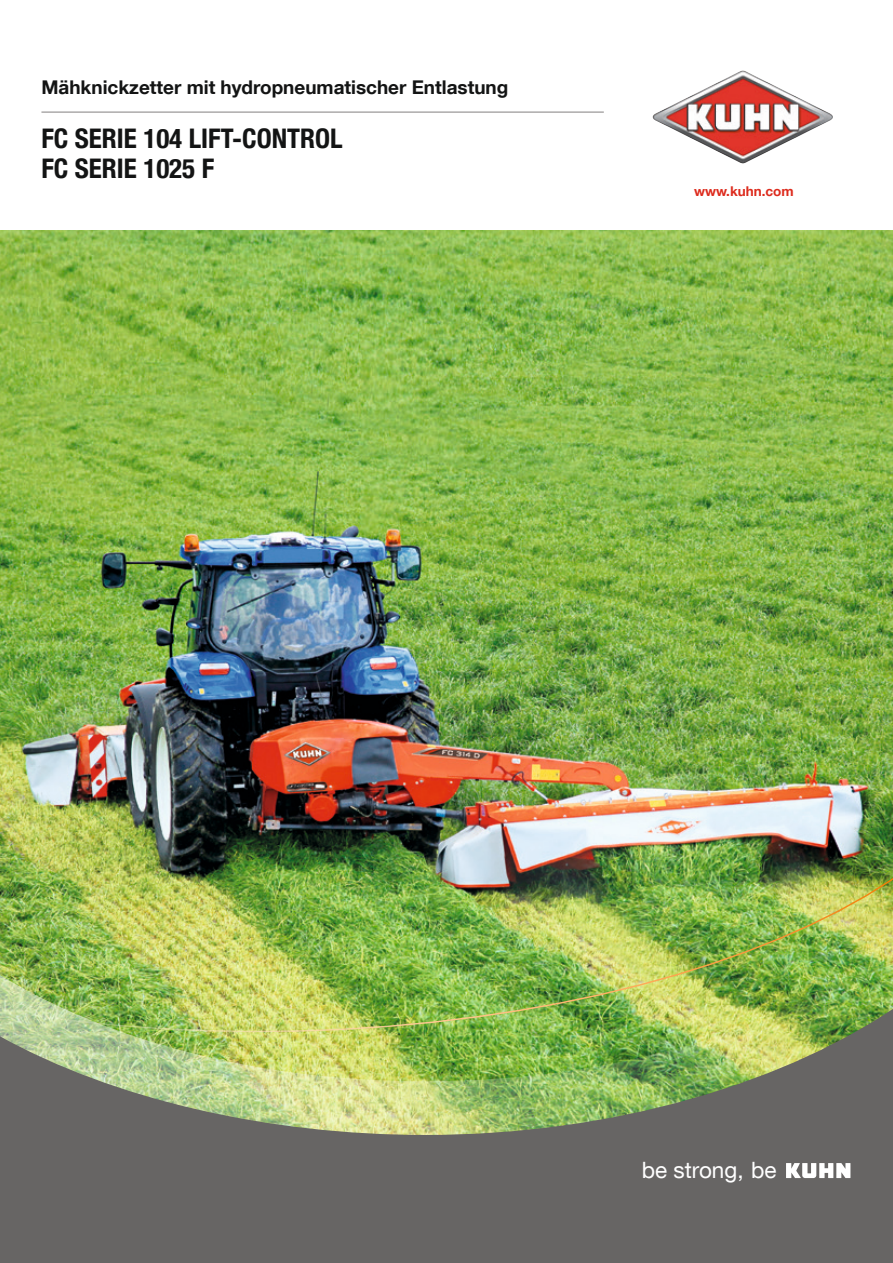
<style>
.page{position:relative;width:893px;height:1263px;background:#fff}
.page>*{position:absolute;margin:0;border:0;box-sizing:border-box;transform-origin:0 0}
.t1{font:700 condensed 27px/30px "Helvetica Neue LT Com";color:#131414}
.t2{font:22.5px "Helvetica Neue LT Com";color:#fff}
.t3{font:700 18.9px "Helvetica Neue LT Com";color:#131414}
.t4{font:700 13.5px "Helvetica Neue LT Com";color:#dd2b1d}
</style>
<div class="page">
<img style="left:0;top:231px;width:893px;height:639px">
<img style="left:653px;top:70px;width:180px;height:94px">
<img style="left:0;top:870px;width:893px;height:130px">
<hr style="left:41px;top:112px;width:563px;height:1px;background:#747171">
<img style="left:0;top:1000px;width:893px;height:263px">
<svg style="left:786px;top:1163px;width:64px;height:15px"></svg>
<p class="t3" style="left:41px;top:75px;width:468px">Mähknickzetter mit hydropneumatischer Entlastung</p>
<h1 class="t1" style="left:41px;top:123px;width:303px">FC SERIE 104 LIFT-CONTROL<br>FC SERIE 1025 F</h1>
<p class="t4" style="left:694px;top:183px;width:101px">www.kuhn.com</p>
<p class="t2" style="left:642px;top:1156px;width:136px">be strong, be</p>
</div>
